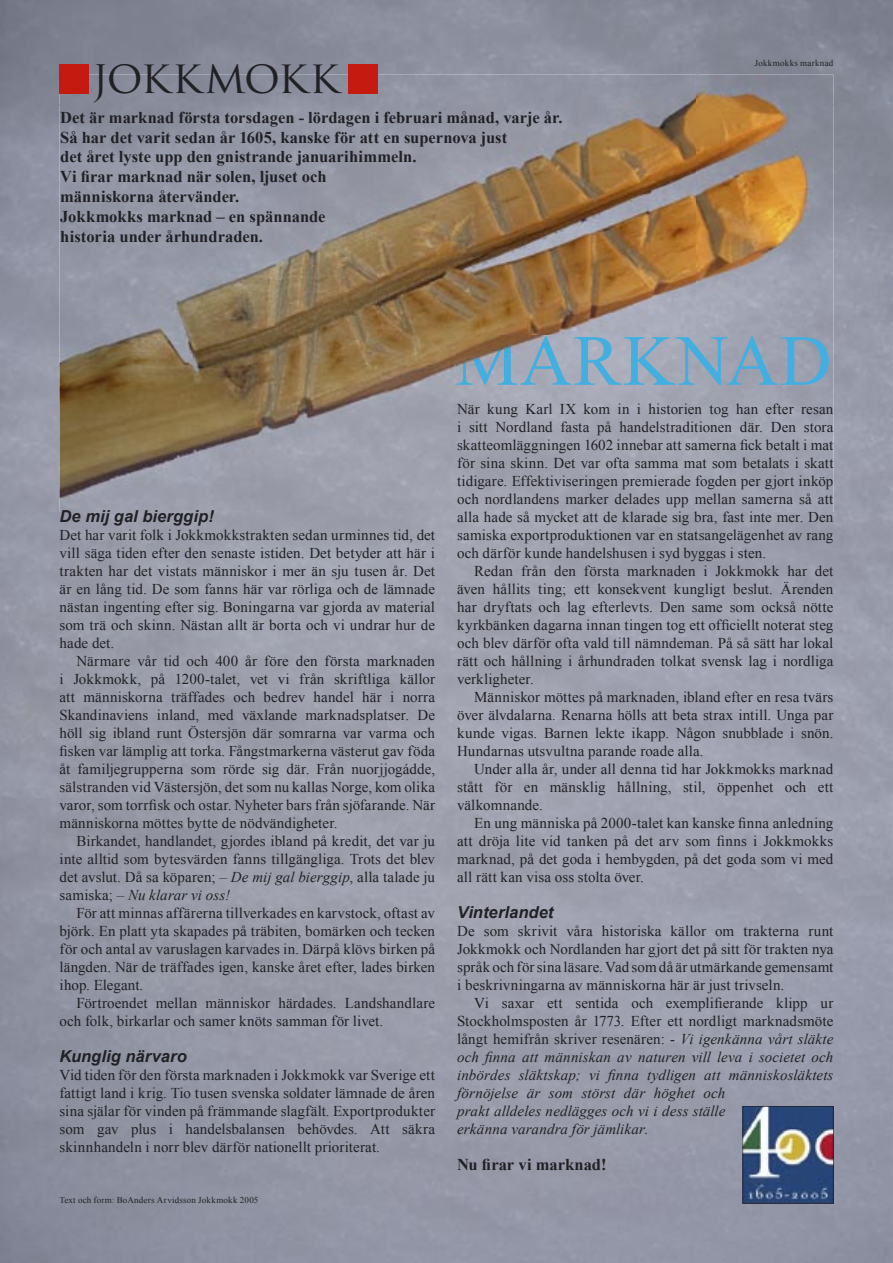
<style>
.page{position:relative;width:893px;height:1263px;background:#fff}
.page>*{position:absolute;margin:0;border:0;box-sizing:border-box;transform-origin:0 0}
.t1{font:44.55px "Trajan Pro";color:#212125}
.t2{font:700 16.5px/19.8px "Times New Roman";color:#212125}
.t3{font:italic 700 16.5px "Arial";letter-spacing:.005em;color:#212125}
.t4{font:15px/18px "Times New Roman";letter-spacing:.005em;color:#212125;text-align:justify}
.t5{font:italic 15px/18px "Times New Roman";letter-spacing:.01em;color:#212125}
.t6{font:9px "Times New Roman";letter-spacing:.025em;color:#212125}
.s1{font-size:38.4px}
.s2{font-style:italic}
.s3{font-style:normal}
</style>
<div class="page">
<img style="left:0;top:0;width:893px;height:105px">
<img style="left:0;top:105px;width:99px;height:1158px">
<img style="left:60px;top:74px;width:773px;height:438px">
<img style="left:456px;top:336px;width:373px;height:50px">
<div style="left:60px;top:64px;width:29px;height:29px;background:#c51a10"></div>
<div style="left:348px;top:64px;width:29px;height:29px;background:#c51a10"></div>
<img style="left:742px;top:1106px;width:92px;height:98px">
<h1 class="t1" style="left:92px;top:49px;width:248px"><span class="s1">J</span>OKKMOKK</h1>
<p class="t2" style="left:60px;top:107px;width:504px">Det är marknad första torsdagen - lördagen i februari månad, varje år.<br>Så har det varit sedan år 1605, kanske för att en supernova just<br>det året lyste upp den gnistrande januarihimmeln.<br>Vi firar marknad när solen, ljuset och<br>människorna återvänder.<br>Jokkmokks marknad – en spännande<br>historia under århundraden.</p>
<p class="t6" style="left:755px;top:57px;width:80px">Jokkmokks marknad</p>
<p class="t3" style="left:60px;top:506px;width:156px">De mij gal bierggip!</p>
<p class="t4" style="left:60px;top:526px;width:377px">Det har varit folk i Jokkmokkstrakten sedan urminnes tid, det vill säga tiden efter den senaste istiden. Det betyder att här i trakten har det vistats människor i mer än sju tusen år. Det är en lång tid. De som fanns här var rörliga och de lämnade nästan ingenting efter sig. Boningarna var gjorda av material som trä och skinn. Nästan allt är borta och vi undrar hur de hade det.</p>
<p class="t4" style="left:60px;top:652px;width:377px;text-indent:17px">Närmare vår tid och 400 år före den första marknaden i Jokkmokk, på 1200-talet, vet vi från skriftliga källor att människorna träffades och bedrev handel här i norra Skandinaviens inland, med växlande marknadsplatser. De höll sig ibland runt Östersjön där somrarna var varma och fisken var lämplig att torka. Fångstmarkerna västerut gav föda åt familjegrupperna som rörde sig där. Från nuorjjogádde, sälstranden vid Västersjön, det som nu kallas Norge, kom olika varor, som torrfisk och ostar. Nyheter bars från sjöfarande. När människorna möttes bytte de nödvändigheter.</p>
<p class="t4" style="left:60px;top:832px;width:377px;text-indent:17px">Birkandet, handlandet, gjordes ibland på kredit, det var ju inte alltid som bytesvärden fanns tillgängliga. Trots det blev det avslut. Då sa köparen; <span class="s2">– De mij gal bierggip</span>, alla talade ju samiska; <span class="s2">– Nu klarar vi oss!</span></p>
<p class="t4" style="left:60px;top:904px;width:377px;text-indent:17px">För att minnas affärerna tillverkades en karvstock, oftast av björk. En platt yta skapades på träbiten, bomärken och tecken för och antal av varuslagen karvades in. Därpå klövs birken på längden. När de träffades igen, kanske året efter, lades birken ihop. Elegant.</p>
<p class="t4" style="left:60px;top:994px;width:377px;text-indent:17px">Förtroendet mellan människor härdades. Landshandlare och folk, birkarlar och samer knöts samman för livet.</p>
<p class="t3" style="left:60px;top:1046px;width:129px">Kunglig närvaro</p>
<p class="t4" style="left:60px;top:1066px;width:377px">Vid tiden för den första marknaden i Jokkmokk var Sverige ett fattigt land i krig. Tio tusen svenska soldater lämnade de åren sina själar för vinden på främmande slagfält. Exportprodukter som gav plus i handelsbalansen behövdes. Att säkra skinnhandeln i norr blev därför nationellt prioriterat.</p>
<p class="t6" style="left:60px;top:1193px;width:200px">Text och form: BoAnders Arvidsson Jokkmokk 2005</p>
<p class="t4" style="left:457px;top:400px;width:378px">När kung Karl IX kom in i historien tog han efter resan i sitt Nordland fasta på handelstraditionen där. Den stora skatteomläggningen 1602 innebar att samerna fick betalt i mat för sina skinn. Det var ofta samma mat som betalats i skatt tidigare. Effektiviseringen premierade fogden per gjort inköp och nordlandens marker delades upp mellan samerna så att alla hade så mycket att de klarade sig bra, fast inte mer. Den samiska exportproduktionen var en statsangelägenhet av rang och därför kunde handelshusen i syd byggas i sten.</p>
<p class="t4" style="left:457px;top:562px;width:378px;text-indent:17px">Redan från den första marknaden i Jokkmokk har det även hållits ting; ett konsekvent kungligt beslut. Ärenden har dryftats och lag efterlevts. Den same som också nötte kyrkbänken dagarna innan tingen tog ett officiellt noterat steg och blev därför ofta vald till nämndeman. På så sätt har lokal rätt och hållning i århundraden tolkat svensk lag i nordliga verkligheter.</p>
<p class="t4" style="left:457px;top:688px;width:378px;text-indent:17px">Människor möttes på marknaden, ibland efter en resa tvärs över älvdalarna. Renarna hölls att beta strax intill. Unga par kunde vigas. Barnen lekte ikapp. Någon snubblade i snön.<br>Hundarnas utsvultna parande roade alla.</p>
<p class="t4" style="left:457px;top:760px;width:378px;text-indent:17px">Under alla år, under all denna tid har Jokkmokks marknad stått för en mänsklig hållning, stil, öppenhet och ett välkomnande.</p>
<p class="t4" style="left:457px;top:814px;width:378px;text-indent:17px">En ung människa på 2000-talet kan kanske finna anledning att dröja lite vid tanken på det arv som finns i Jokkmokks marknad, på det goda i hembygden, på det goda som vi med all rätt kan visa oss stolta över.</p>
<p class="t3" style="left:457px;top:902px;width:98px">Vinterlandet</p>
<p class="t4" style="left:457px;top:922px;width:378px">De som skrivit våra historiska källor om trakterna runt Jokkmokk och Nordlanden har gjort det på sitt för trakten nya språk och för sina läsare. Vad som då är utmärkande gemensamt i beskrivningarna av människorna här är just trivseln.</p>
<p class="t5" style="left:457px;top:994px;width:378px;text-indent:17px"><span class="s3">Vi saxar ett sentida och exemplifierande klipp ur Stockholmsposten år 1773. Efter ett nordligt marknadsmöte långt hemifrån skriver resenären:</span> - Vi igenkänna vårt släkte och finna att människan av naturen vill leva i societet och inbördes släktskap; vi finna tydligen att människosläktets förnöjelse är som störst där höghet och<br>prakt alldeles nedlägges och vi i dess ställe<br>erkänna varandra för jämlikar.</p>
<p class="t2" style="left:457px;top:1154px;width:151px">Nu firar vi marknad!</p>
</div>
